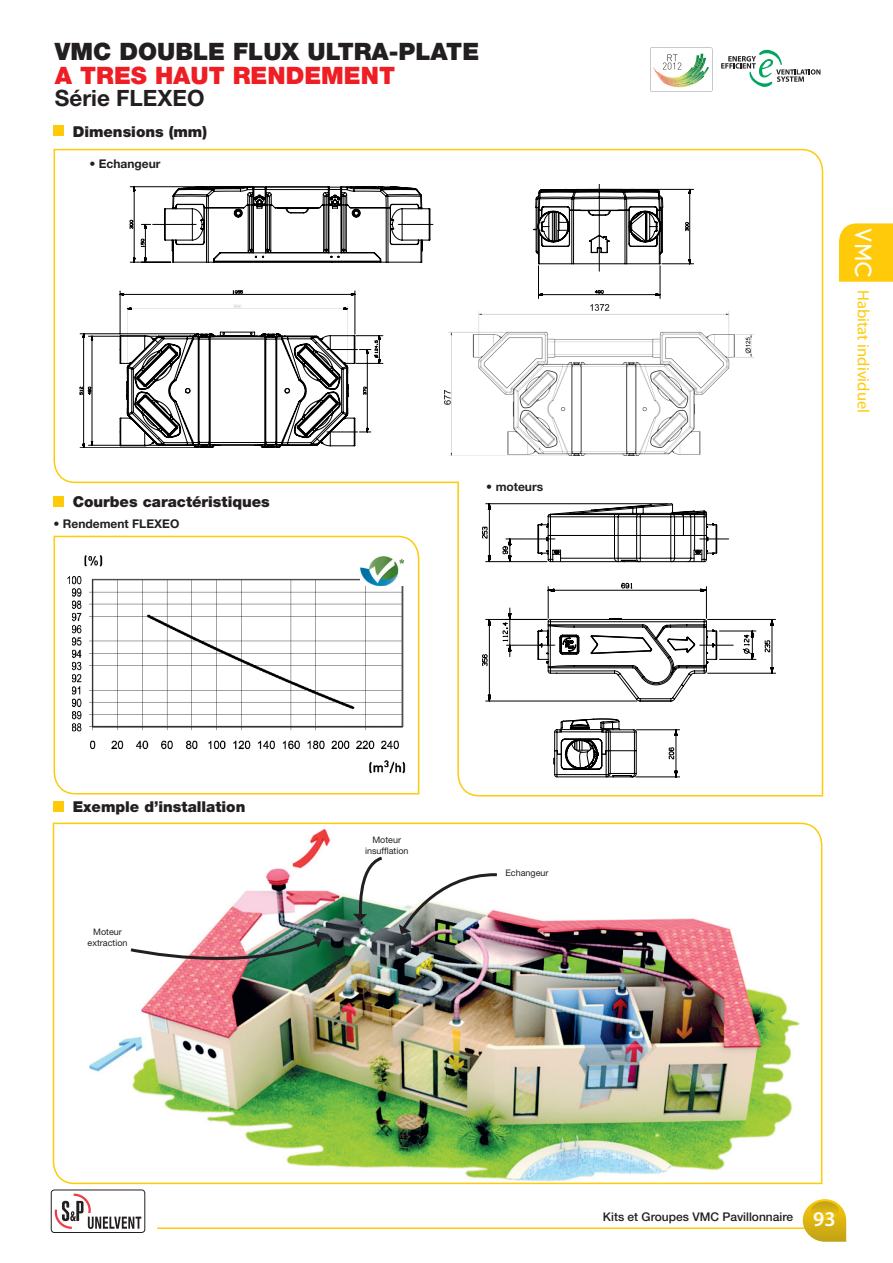
<style>
.page{position:relative;width:893px;height:1263px;background:#fff}
.page>*{position:absolute;margin:0;border:0;box-sizing:border-box;transform-origin:0 0}
.titre_haut_page_2{font:900 24px/24px "Helvetica Neue LT Std";color:#231f20}
.sous_titre{font:700 22.5px "Helvetica Neue LT Std";color:#231f20}
.t1{font:700 21px "Caviar Dreams";color:#fff}
.t2{font:600 21px "Myriad Pro";color:#fff}
.t3{font:16.5px "Myriad Pro";color:#feca0a}
.titre{font:900 15px "Helvetica Neue LT Std";color:#231f20}
.texte{font:700 12px "Helvetica Neue LT Std";color:#231f20}
.t4{font:500 12px "Helvetica Neue LT Std";color:#231f20}
.legende_centré{font:9px "Helvetica Neue LT Std";color:#231f20}
.s1{color:#ee1e24}
.s2{font-weight:400}
.s3{font-family:"Myriad Pro";font-weight:600;font-size:21px;color:#fff}
</style>
<div class="page">
<svg style="left:721px;top:50px;width:99px;height:37px"></svg>
<svg style="left:650px;top:47px;width:62px;height:45px"></svg>
<img style="left:665px;top:83px;width:28px;height:4px">
<svg style="left:53px;top:148px;width:771px;height:649px"></svg>
<img style="left:52px;top:822px;width:771px;height:363px">
<div style="left:54px;top:126px;width:10px;height:10px;background:#feca0a"></div>
<div style="left:54px;top:496px;width:10px;height:10px;background:#feca0a"></div>
<div style="left:54px;top:801px;width:10px;height:10px;background:#feca0a"></div>
<div style="left:73px;top:496px;width:214px;height:14px;background:#fff"></div>
<img style="left:399px;top:872px;width:101px;height:62px">
<svg style="left:353px;top:854px;width:32px;height:67px"></svg>
<img style="left:128px;top:935px;width:194px;height:39px">
<img style="left:361px;top:556px;width:42px;height:30px">
<img style="left:445px;top:305px;width:308px;height:150px">
<svg style="left:482px;top:503px;width:297px;height:198px"></svg>
<svg style="left:543px;top:719px;width:137px;height:69px"></svg>
<div style="left:839px;top:223px;width:54px;height:59px;background:#feca0a"></div>
<hr style="left:157px;top:1227px;width:655px;height:2px;background:#feca0a">
<svg style="left:803px;top:1199px;width:43px;height:43px"></svg>
<svg style="left:811px;top:1201px;width:28px;height:19px"></svg>
<svg style="left:55px;top:1193px;width:86px;height:36px"></svg>
<div style="left:51px;top:1190px;width:94px;height:43px;border:1px solid #231f20;border-radius:3px"></div>
<p class="titre_haut_page_2" style="left:55px;top:39px;width:426px">VMC DOUBLE FLUX ULTRA-PLATE<br><span class="s1">A TRES HAUT RENDEMENT</span></p>
<p class="sous_titre" style="left:55px;top:84px;width:151px">Série FLEXEO</p>
<p class="titre" style="left:73px;top:122px;width:136px">Dimensions (mm)</p>
<p class="texte" style="left:89px;top:157px;width:73px"><span class="s2">•</span> Echangeur</p>
<p class="titre" style="left:73px;top:493px;width:199px">Courbes caractéristiques</p>
<p class="texte" style="left:54px;top:516px;width:127px"><span class="s2">•</span> Rendement FLEXEO</p>
<p class="texte" style="left:486px;top:479px;width:58px"><span class="s2">•</span> moteurs</p>
<h3 class="t1" style="left:876px;top:228px;width:51px;rotate:90deg">VMC</h3>
<p class="t3" style="left:874px;top:290px;width:124px;rotate:90deg">Habitat individuel</p>
<p class="titre" style="left:73px;top:797px;width:174px">Exemple d’installation</p>
<p class="legende_centré" style="left:93px;top:927px;width:30px">Moteur</p>
<p class="legende_centré" style="left:88px;top:937px;width:41px">extraction</p>
<p class="legende_centré" style="left:372px;top:834px;width:30px">Moteur</p>
<p class="legende_centré" style="left:365px;top:845px;width:45px">insufflation</p>
<p class="legende_centré" style="left:505px;top:868px;width:45px">Echangeur</p>
<p class="t4" style="left:603px;top:1209px;width:234px">Kits et Groupes VMC Pavillonnaire <span class="s3">93</span></p>
<h3 class="t2" style="left:817px;top:1208px;width:24px">93</h3>
</div>
